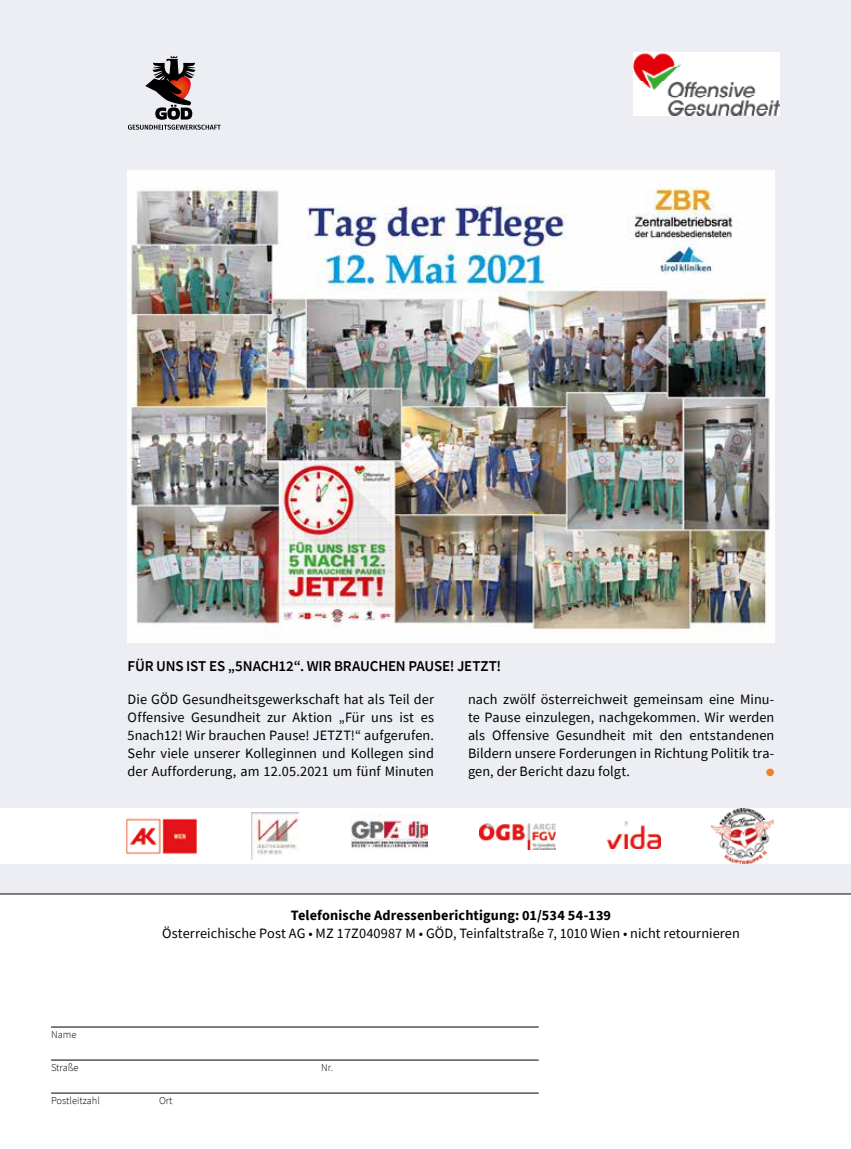
<style>
.page{position:relative;width:851px;height:1149px;background:#fff}
.page>*{position:absolute;margin:0;border:0;box-sizing:border-box;transform-origin:0 0}
.t1{font:600 15px "Source Sans Pro";letter-spacing:-.01em;color:#000}
.t2{font:14.25px/18px "Source Sans Pro";letter-spacing:.005em;color:#000;text-align:justify}
.t3{font:700 14.25px "Source Sans Pro";letter-spacing:.01em;color:#000}
.t4{font:300 10.5px "Source Sans Pro";color:#000}
.t5{font:10.5px "Zapf Dingbats ITC";color:#f08020}
</style>
<div class="page">
<div style="left:0;top:0;width:850px;height:893px;background:#eceef3"></div>
<div style="left:0;top:808px;width:850px;height:55px;background:#fff"></div>
<svg style="left:0;top:893px;width:850px;height:201px"></svg>
<hr style="left:51px;top:1026px;width:487px;height:1px;background:#000">
<hr style="left:51px;top:1059px;width:487px;height:1px;background:#000">
<hr style="left:51px;top:1092px;width:487px;height:1px;background:#000">
<img style="left:633px;top:53px;width:146px;height:62px">
<img style="left:128px;top:170px;width:646px;height:472px">
<svg style="left:128px;top:56px;width:93px;height:74px"></svg>
<img style="left:126px;top:818px;width:71px;height:37px">
<img style="left:251px;top:812px;width:47px;height:47px">
<img style="left:351px;top:814px;width:76px;height:35px">
<img style="left:479px;top:823px;width:76px;height:26px">
<img style="left:607px;top:821px;width:53px;height:27px">
<img style="left:711px;top:808px;width:61px;height:55px">
<p class="t1" style="left:128px;top:656px;width:375px">FÜR UNS IST ES „5NACH12“. WIR BRAUCHEN PAUSE! JETZT!</p>
<p class="t2" style="left:128px;top:689px;width:308px">Die GÖD Gesundheitsgewerkschaft hat als Teil der Offensive Gesundheit zur Aktion „Für uns ist es 5nach12! Wir brauchen Pause! JETZT!“ aufgerufen.<br>Sehr viele unserer Kolleginnen und Kollegen sind der Aufforderung, am 12.05.2021 um fünf Minuten</p>
<p class="t2" style="left:468px;top:689px;width:308px">nach zwölf österreichweit gemeinsam eine Minu&shy;te Pause einzulegen, nachgekommen. Wir werden als Offensive Gesundheit mit den entstandenen Bildern unsere Forderungen in Richtung Politik tra&shy;gen, der Bericht dazu folgt.</p>
<p class="t5" style="left:766px;top:766px;width:10px">●</p>
<p class="t3" style="left:291px;top:905px;width:322px">Telefonische Adressenberichtigung: 01/534 54-139</p>
<p class="t2" style="left:162px;top:923px;width:579px">Österreichische Post AG • MZ 17Z040987 M • GÖD, Teinfaltstraße 7, 1010 Wien • nicht retournieren</p>
<p class="t4" style="left:51px;top:1027px;width:27px">Name</p>
<p class="t4" style="left:51px;top:1060px;width:29px">Straße</p>
<p class="t4" style="left:321px;top:1060px;width:13px">Nr.</p>
<p class="t4" style="left:51px;top:1093px;width:50px">Postleitzahl</p>
<p class="t4" style="left:159px;top:1093px;width:15px">Ort</p>
</div>
